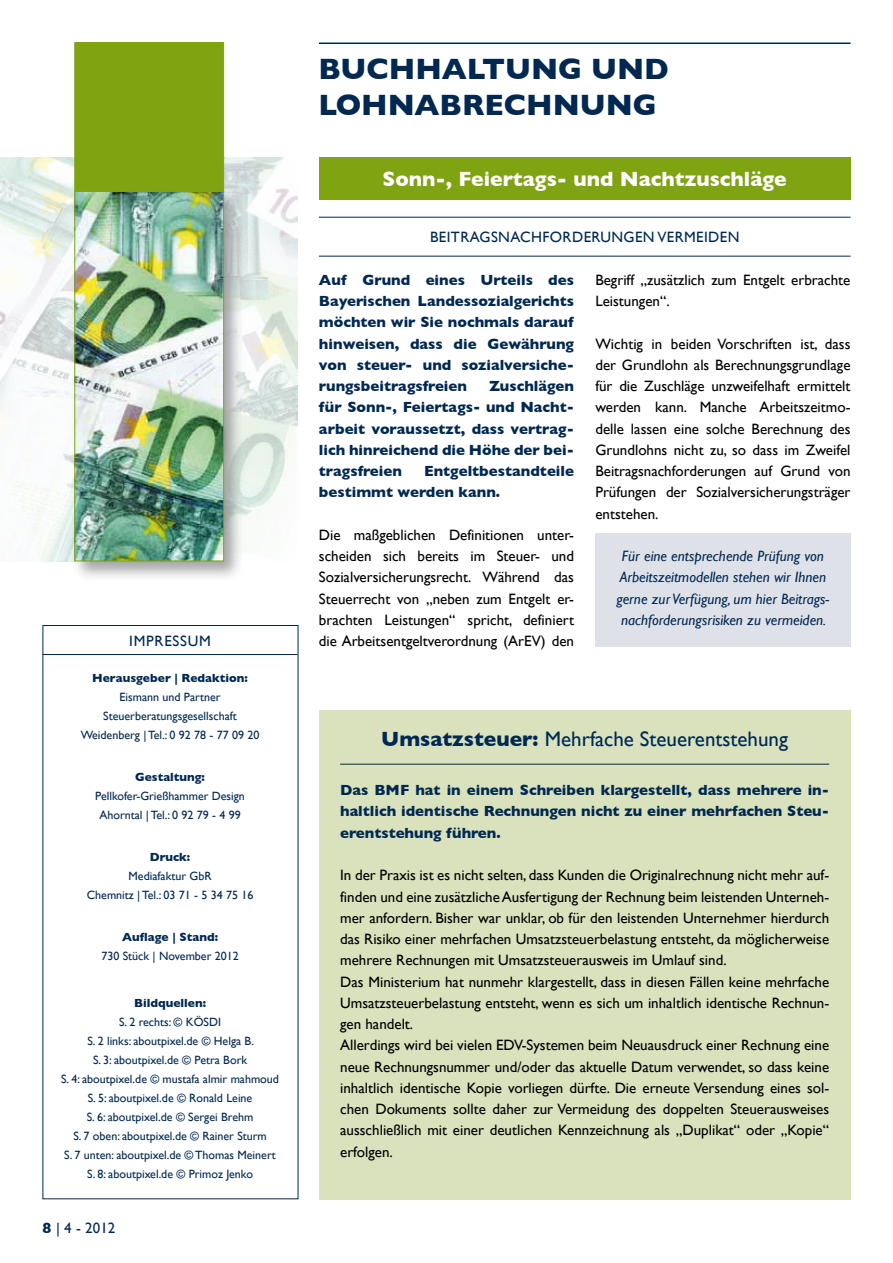
<style>
.page{position:relative;width:893px;height:1263px;background:#fff}
.page>*{position:absolute;margin:0;border:0;box-sizing:border-box;transform-origin:0 0}
.t1{font:700 30px/36px "Gill Sans";color:#002851}
.t2{font:21px "Gill Sans";color:#002851}
.t3{font:700 21px "Gill Sans";color:#fff}
.t4{font:15px/21.3px "Gill Sans";color:#000}
.t5{font:700 15px/21.3px "Gill Sans";color:#002851;text-align:justify}
.t6{font:italic 15px/21.3px "Gill Sans";color:#002851;text-align:center}
.t7{font:15px "Gill Sans";letter-spacing:.015em;color:#002851}
.t8{font:12px/19px "Gill Sans";color:#002851;text-align:center}
.t9{font:700 12px "Gill Sans";color:#002851}
.s1{font-weight:700}
</style>
<div class="page">
<div style="left:595px;top:533px;width:255px;height:113px;background:#dfe1e9"></div>
<img style="left:0;top:157px;width:298px;height:404px">
<div style="left:71px;top:187px;width:173px;height:394px;background:#87888a;opacity:.75"></div>
<img style="left:76px;top:193px;width:146px;height:366px">
<div style="left:74px;top:191px;width:150px;height:370px;border:1px solid #80a312"></div>
<hr style="left:319px;top:43px;width:532px;height:1px;background:#002851">
<div style="left:74px;top:42px;width:150px;height:150px;background:#80a312;border:1px solid #80a312"></div>
<hr style="left:43px;top:654px;width:255px;height:1px;background:#002851">
<div style="left:319px;top:157px;width:531px;height:43px;background:#80a312"></div>
<div style="left:319px;top:710px;width:531px;height:489px;background:#d9e2bd"></div>
<hr style="left:319px;top:217px;width:532px;height:1px;background:#002851">
<hr style="left:319px;top:256px;width:532px;height:1px;background:#002851">
<hr style="left:340px;top:764px;width:489px;height:1px;background:#002851">
<p class="t7" style="left:129px;top:632px;width:15px">Impressum</p>
<p class="t9" style="left:92px;top:671px;width:157px">Herausgeber | Redaktion:</p>
<p class="t8" style="left:81px;top:687px;width:180px">Eismann und Partner<br>Steuerberatungsgesellschaft<br>Weidenberg | Tel.: 0 92 78 - 77 09 20</p>
<p class="t9" style="left:135px;top:770px;width:71px">Gestaltung:</p>
<p class="t8" style="left:95px;top:786px;width:151px">Pellkofer-Grießhammer Design<br>Ahorntal | Tel.: 0 92 79 - 4 99</p>
<p class="t9" style="left:150px;top:850px;width:42px">Druck:</p>
<p class="t8" style="left:87px;top:867px;width:168px">Mediafaktur GbR<br>Chemnitz | Tel.: 03 71 - 5 34 75 16</p>
<p class="t9" style="left:122px;top:930px;width:97px">Auflage | Stand:</p>
<p class="t8" style="left:101px;top:947px;width:139px">730 Stück | November 2012</p>
<p class="t9" style="left:134px;top:995px;width:73px">Bildquellen:</p>
<p class="t8" style="left:61px;top:1012px;width:219px">S. 2 rechts: © KÖSDI<br>S. 2 links: aboutpixel.de © Helga B.<br>S. 3: aboutpixel.de © Petra Bork<br>S. 4: aboutpixel.de © mustafa almir mahmoud S. 5: aboutpixel.de © Ronald Leine<br>S. 6: aboutpixel.de © Sergei Brehm<br>S. 7 oben: aboutpixel.de © Rainer Sturm<br>S. 7 unten: aboutpixel.de © Thomas Meinert S. 8: aboutpixel.de © Primoz Jenko</p>
<p class="t7" style="left:43px;top:1219px;width:74px"><span class="s1">8</span> | 4 - 2012</p>
<h1 class="t1" style="left:318px;top:51px;width:352px">BUCHHALTUNG UND<br>LOHNABRECHNUNG</h1>
<h2 class="t3" style="left:383px;top:166px;width:406px">Sonn-, Feiertags- und Nachtzuschläge</h2>
<p class="t7" style="left:430px;top:228px;width:19px">Beitragsna</p>
<p class="t7" style="left:520px;top:228px;width:23px">chforderungen</p>
<p class="t7" style="left:657px;top:228px;width:10px">vermeiden</p>
<p class="t5" style="left:319px;top:269px;width:257px">Auf Grund eines Urteils des Bayerischen Landessozialgerichts möchten wir Sie nochmals darauf hinweisen, dass die Gewährung von steuer- und sozialversiche&shy;rungsbeitragsfreien</p>
<p class="t5" style="left:319px;top:375px;width:257px;text-indent:170px">Zuschlägen für Sonn-, Feiertags- und Nacht&shy;arbeit voraussetzt, dass vertrag&shy;lich hinreichend die Höhe der bei&shy;tragsfreien</p>
<p class="t5" style="left:319px;top:460px;width:257px;text-indent:105px">Entgeltbestandteile bestimmt werden kann.</p>
<p class="t4" style="left:319px;top:524px;width:257px;text-align:justify">Die maßgeblichen Definitionen unter&shy;scheiden sich bereits im Steuer- und Sozialversicherungsrecht. Während das Steuerrecht von „neben zum Entgelt er&shy;brachten Leistungen“ spricht, definiert die Arbeitsentgeltverordnung (ArEV) den</p>
<p class="t4" style="left:595px;top:269px;width:257px">Begriff „zusätzlich zum Entgelt erbrachte<br>Leistungen“.</p>
<p class="t4" style="left:595px;top:333px;width:257px;text-align:justify">Wichtig in beiden Vorschriften ist, dass der Grundlohn als Berechnungsgrundlage für die Zuschläge unzweifelhaft ermittelt werden kann. Manche Arbeitszeitmo&shy;delle lassen eine solche Berechnung des Grundlohns nicht zu, so dass im Zweifel Beitragsnachforderungen auf Grund von Prüfungen der Sozialversicherungsträger entstehen.</p>
<p class="t6" style="left:616px;top:545px;width:214px">Für eine entsprechende Prüfung von Arbeitszeitmodellen stehen wir Ihnen gerne zur Verfügung, um hier Beitrags&shy;nachforderungsrisiken zu vermeiden.</p>
<h2 class="t2" style="left:381px;top:726px;width:408px"><span class="s1">Umsatzsteuer:</span> Mehrfache Steuerentstehung</h2>
<p class="t5" style="left:340px;top:779px;width:490px">Das BMF hat in einem Schreiben klargestellt, dass mehrere in&shy;haltlich identische Rechnungen nicht zu einer mehrfachen Steu&shy;erentstehung führen.</p>
<p class="t4" style="left:340px;top:864px;width:491px">In der Praxis ist es nicht selten, dass Kunden die Originalrechnung nicht mehr auf&shy;finden und eine zusätzliche Ausfertigung der Rechnung beim leistenden Unterneh&shy;mer anfordern. Bisher war unklar, ob für den leistenden Unternehmer hierdurch das Risiko einer mehrfachen Umsatzsteuerbelastung entsteht, da möglicherweise mehrere Rechnungen mit Umsatzsteuerausweis im Umlauf sind.<br>Das Ministerium hat nunmehr klargestellt, dass in diesen Fällen keine mehrfache Umsatzsteuerbelastung entsteht, wenn es sich um inhaltlich identische Rechnun&shy;gen handelt.<br>Allerdings wird bei vielen EDV-Systemen beim Neuausdruck einer Rechnung eine neue Rechnungsnummer und/oder das aktuelle Datum verwendet, so dass keine inhaltlich identische Kopie vorliegen dürfte. Die erneute Versendung eines sol&shy;chen Dokuments sollte daher zur Vermeidung des doppelten Steuerausweises ausschließlich mit einer deutlichen Kennzeichnung als „Duplikat“ oder „Kopie“ erfolgen.</p>
</div>
